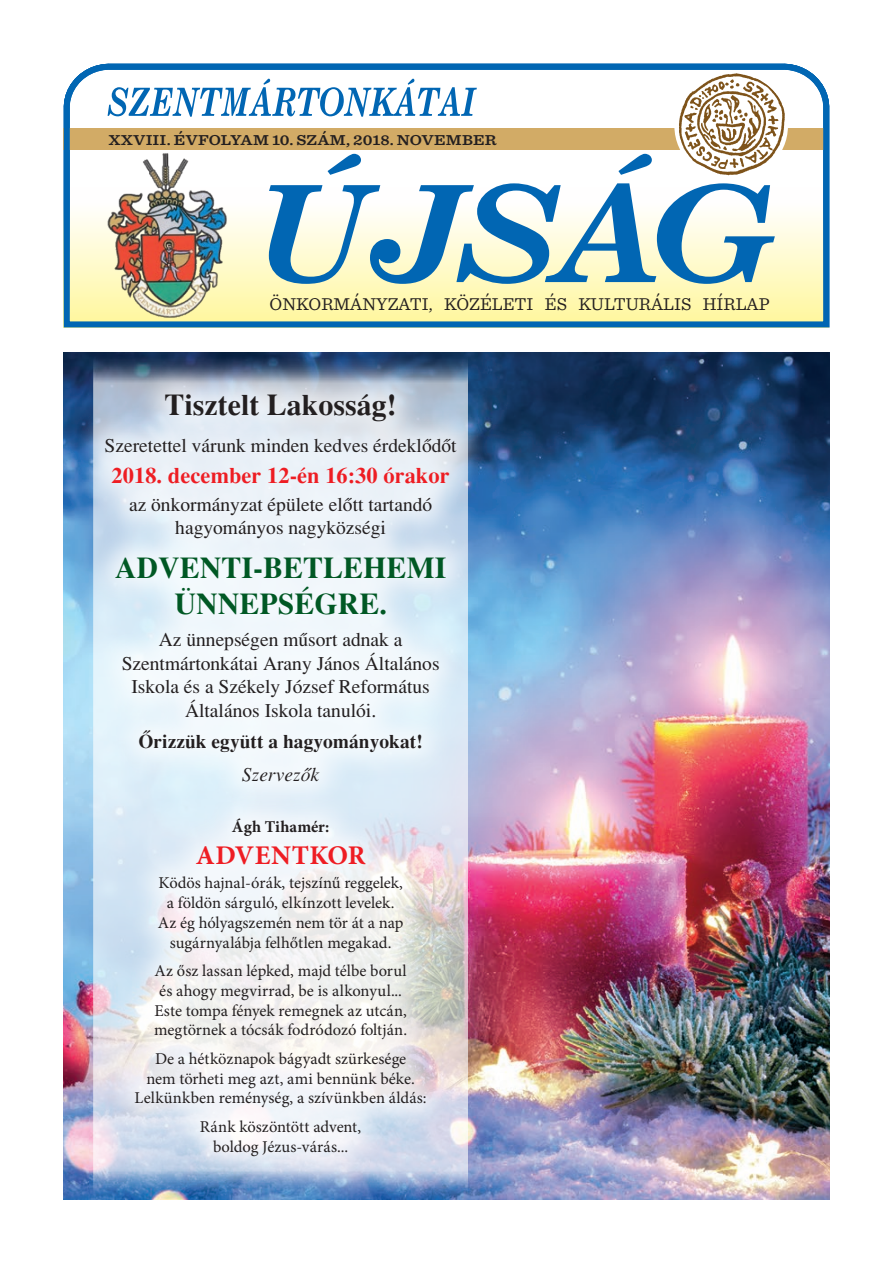
<style>
.page{position:relative;width:893px;height:1263px;background:#fff}
.page>*{position:absolute;margin:0;border:0;box-sizing:border-box;transform-origin:0 0}
.t1{font:30px/36px "H Times Bold";color:#005824;text-align:center}
.t2{font:30px "H Times Bold";color:#231f20}
.t3{font:700 27px "Minion Pro";letter-spacing:.015em;color:#ee1d23}
.t4{font:22.5px "H Times Bold";color:#ee1d23}
.t5{font:19.5px/23.4px "H Times";color:#231f20;text-align:center}
.t6{font:19.5px "H Times Bold";color:#231f20}
.t7{font:19.5px "H Times Italic";color:#231f20}
.t8{font:18px "Sentinel";color:#231f20}
.t9{font:16.5px/19.8px "Minion Pro";color:#231f20;text-align:center}
.t10{font:700 16.5px "Minion Pro";color:#231f20}
.t11{font:600 15px "Sentinel";letter-spacing:.005em;color:#231f20;scale:1.11 1}
</style>
<div class="page">
<img style="left:64px;top:353px;width:765px;height:846px">
<svg style="left:63px;top:63px;width:767px;height:265px"></svg>
<svg style="left:94px;top:353px;width:374px;height:846px;background:#8598b7"></svg>
<div style="left:104px;top:787px;width:352px;height:399px;background:#fff;opacity:.75"></div>
<div style="left:74px;top:363px;width:414px;height:450px;background:#fff;opacity:.75"></div>
<p class="t11" style="left:109px;top:129px;width:351px">XXVIII. ÉVFOLYAM 10. SZÁM, 2018. NOVEMBER</p>
<p class="t8" style="left:270px;top:291px;width:502px">ÖNKORMÁNYZATI, KÖZÉLETI ÉS KULTURÁLIS HÍRLAP</p>
<h1 class="t2" style="left:164px;top:386px;width:234px">Tisztelt Lakosság!</h1>
<p class="t5" style="left:105px;top:433px;width:354px">Szeretettel várunk minden kedves érdeklődőt</p>
<h3 class="t4" style="left:112px;top:461px;width:340px">2018. december 12-én 16:30 órakor</h3>
<p class="t5" style="left:129px;top:492px;width:305px">az önkormányzat épülete előtt tartandó hagyományos nagyközségi</p>
<h1 class="t1" style="left:115px;top:550px;width:333px">ADVENTI-BETLEHEMI<br>ÜNNEPSÉGRE.</h1>
<p class="t5" style="left:122px;top:628px;width:319px">Az ünnepségen műsort adnak a Szentmártonkátai Arany János Általános Iskola és a Székely József Református Általános Iskola tanulói.</p>
<p class="t6" style="left:138px;top:730px;width:286px">Őrizzük együtt a hagyományokat!</p>
<p class="t7" style="left:242px;top:763px;width:78px">Szervezők</p>
<p class="t10" style="left:232px;top:815px;width:99px">Ágh Tihamér:</p>
<h2 class="t3" style="left:196px;top:837px;width:171px">ADVENTKOR</h2>
<p class="t9" style="left:158px;top:873px;width:247px">Ködös hajnal-órák, tejszínű reggelek, a földön sárguló, elkínzott levelek.<br>Az ég hólyagszemén nem tör át a nap sugárnyalábja felhőtlen megakad.</p>
<p class="t9" style="left:154px;top:961px;width:254px">Az ősz lassan lépked, majd télbe borul és ahogy megvirrad, be is alkonyul...<br>Este tompa fények remegnek az utcán, megtörnek a tócsák fodródozó foltján.</p>
<p class="t9" style="left:135px;top:1049px;width:293px">De a hétköznapok bágyadt szürkesége<br>nem törheti meg azt, ami bennünk béke.<br>Lelkünkben reménység, a szívünkben áldás:</p>
<p class="t9" style="left:200px;top:1116px;width:163px">Ránk köszöntött advent, boldog Jézus-várás...</p>
</div>
